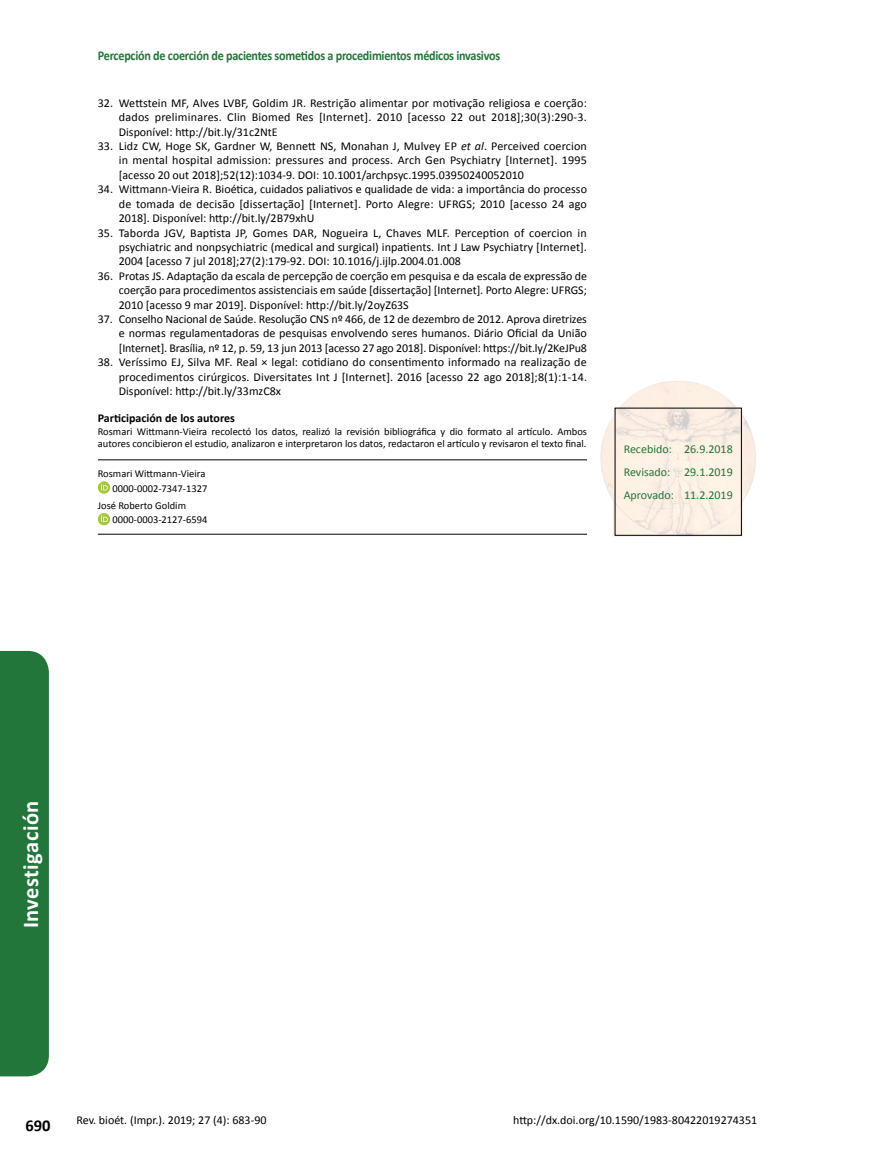
<style>
.page{position:relative;width:872px;height:1170px;background:#fff}
.page>*{position:absolute;margin:0;border:0;box-sizing:border-box;transform-origin:0 0}
.t1{font:700 22.5px "Calibri";letter-spacing:.02em;color:#fff}
.t2{font:700 16.5px "Calibri";color:#000}
.t3{font:700 13.5px "Calibri";letter-spacing:-.02em;color:#237639;scale:.9 1}
.t4{font:12px/14.4px "Calibri";color:#000;text-align:justify}
.t5{font:12px/23px "Calibri";color:#237639;text-align:justify}
.t6{font:700 12px "Calibri";color:#000}
.t7{font:10.5px/14.7px "Calibri";color:#000}
.s1{font-style:italic}
</style>
<div class="page">
<hr style="left:98px;top:459px;width:489px;height:1px;background:#000">
<hr style="left:98px;top:534px;width:489px;height:1px;background:#000">
<svg style="left:98px;top:481px;width:12px;height:12px"></svg>
<svg style="left:101px;top:483px;width:7px;height:7px"></svg>
<div style="left:98px;top:513px;width:12px;height:12px;background:#a4c83f;border-radius:50%"></div>
<svg style="left:101px;top:515px;width:7px;height:7px"></svg>
<img style="left:600px;top:381px;width:156px;height:155px">
<div style="left:0;top:651px;width:49px;height:425px;background:#237639"></div>
<p class="t3" style="left:98px;top:46px;width:448px">Percepción de coerción de pacientes sometidos a procedimientos médicos invasivos</p>
<p class="t4" style="left:119px;top:95px;width:469px;text-indent:-21px">32. Wettstein MF, Alves LVBF, Goldim JR. Restrição alimentar por motivação religiosa e coerção: dados preliminares. Clin Biomed Res [Internet]. 2010 [acesso 22 out 2018];30(3):290-3.<br>Disponível: http://bit.ly/31c2NtE</p>
<p class="t4" style="left:119px;top:138px;width:469px;text-indent:-21px">33. Lidz CW, Hoge SK, Gardner W, Bennett NS, Monahan J, Mulvey EP <span class="s1">et al</span>. Perceived coercion in mental hospital admission: pressures and process. Arch Gen Psychiatry [Internet]. 1995 [acesso 20 out 2018];52(12):1034-9. DOI: 10.1001/archpsyc.1995.03950240052010</p>
<p class="t4" style="left:119px;top:182px;width:469px;text-indent:-21px">34. Wittmann-Vieira R. Bioética, cuidados paliativos e qualidade de vida: a importância do processo de tomada de decisão [dissertação] [Internet]. Porto Alegre: UFRGS; 2010 [acesso 24 ago 2018]. Disponível: http://bit.ly/2B79xhU</p>
<p class="t4" style="left:119px;top:225px;width:469px;text-indent:-21px">35. Taborda JGV, Baptista JP, Gomes DAR, Nogueira L, Chaves MLF. Perception of coercion in psychiatric and nonpsychiatric (medical and surgical) inpatients. Int J Law Psychiatry [Internet].<br>2004 [acesso 7 jul 2018];27(2):179-92. DOI: 10.1016/j.ijlp.2004.01.008</p>
<p class="t4" style="left:119px;top:268px;width:470px;text-indent:-21px">36. Protas JS. Adaptação da escala de percepção de coerção em pesquisa e da escala de expressão de coerção para procedimentos assistenciais em saúde [dissertação] [Internet]. Porto Alegre: UFRGS; 2010 [acesso 9 mar 2019]. Disponível: http://bit.ly/2oyZ63S</p>
<p class="t4" style="left:119px;top:311px;width:469px;text-indent:-21px">37. Conselho Nacional de Saúde. Resolução CNS nº 466, de 12 de dezembro de 2012. Aprova diretrizes e normas regulamentadoras de pesquisas envolvendo seres humanos. Diário Oficial da União [Internet]. Brasília, nº 12, p. 59, 13 jun 2013 [acesso 27 ago 2018]. Disponível: https://bit.ly/2KeJPu8</p>
<p class="t4" style="left:119px;top:354px;width:470px;text-indent:-21px">38. Veríssimo EJ, Silva MF. Real × legal: cotidiano do consentimento informado na realização de procedimentos cirúrgicos. Diversitates Int J [Internet]. 2016 [acesso 22 ago 2018];8(1):1-14.<br>Disponível: http://bit.ly/33mzC8x</p>
<p class="t6" style="left:98px;top:409px;width:139px">Participación de los autores</p>
<p class="t7" style="left:98px;top:424px;width:490px;line-height:12.6px">Rosmari Wittmann-Vieira recolectó los datos, realizó la revisión bibliográfica y dio formato al artículo. Ambos autores concibieron el estudio, analizaron e interpretaron los datos, redactaron el artículo y revisaron el texto final.</p>
<p class="t7" style="left:98px;top:466px;width:111px;text-align:right">Rosmari Wittmann-Vieira<br>0000-0002-7347-1327</p>
<p class="t7" style="left:112px;top:497px;width:96px;text-indent:-15px">José Roberto Goldim<br>0000-0003-2127-6594</p>
<p class="t5" style="left:623px;top:437px;width:111px">Recebido: 26.9.2018<br>Revisado: 29.1.2019<br>Aprovado: 11.2.2019</p>
<h1 class="t1" style="left:15px;top:928px;width:129px;rotate:-90deg">Investigación</h1>
<h2 class="t2" style="left:26px;top:1113px;width:27px">690</h2>
<p class="t4" style="left:77px;top:1112px;width:191px">Rev. bioét. (Impr.). 2019; 27 (4): 683-90</p>
<p class="t4" style="left:513px;top:1112px;width:245px">http://dx.doi.org/10.1590/1983-80422019274351</p>
</div>
